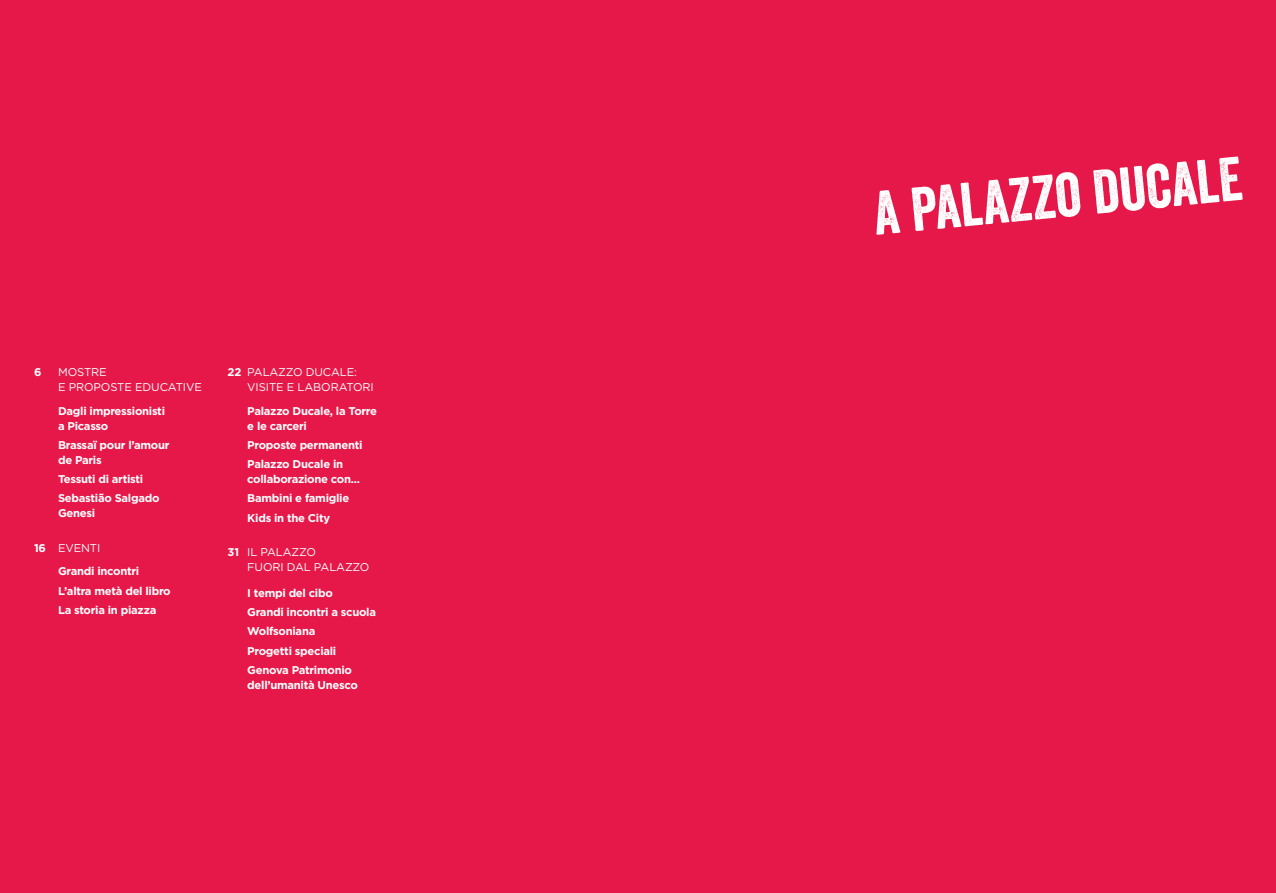
<style>
.page{position:relative;width:1276px;height:893px;background:#e61849}
.page>*{position:absolute;margin:0;border:0;box-sizing:border-box;transform-origin:0 0}
.t1{font:60px "Veneer";color:#fff}
.t2{font:700 11.25px/19.2px "Gotham";letter-spacing:-.025em;color:#fff}
.t3{font:11.25px/15px "Gotham";letter-spacing:-.01em;color:#fff}
.s1{font-weight:400}
.s2{font-weight:700}
</style>
<div class="page">
<p class="t2" style="left:34px;top:362px;width:9px">6</p>
<p class="t3" style="left:58px;top:364px;width:145px">MOSTRE<br>E PROPOSTE EDUCATIVE</p>
<p class="t2" style="left:58px;top:403px;width:109px;line-height:15px">Dagli impressionisti a Picasso</p>
<p class="t2" style="left:58px;top:437px;width:113px;line-height:15px">Brassaï pour l’amour de Paris</p>
<p class="t2" style="left:58px;top:469px;width:103px">Tessuti di artisti<br>Sebastião Salgado</p>
<p class="t2" style="left:58px;top:503px;width:39px">Genesi</p>
<p class="t2" style="left:58px;top:535px;width:83px;line-height:23.7px;text-indent:-24px">16 <span class="s1">EVENTI<br></span>Grandi incontri</p>
<p class="t2" style="left:58px;top:581px;width:114px">L’altra metà del libro<br>La storia in piazza</p>
<p class="t3" style="left:247px;top:364px;width:128px;text-indent:-20px"><span class="s2">22</span> PALAZZO DUCALE:<br>VISITE E LABORATORI</p>
<p class="t2" style="left:247px;top:403px;width:131px;line-height:15px">Palazzo Ducale, la Torre e le carceri</p>
<p class="t2" style="left:247px;top:435px;width:117px">Proposte permanenti<br>Palazzo Ducale in</p>
<p class="t2" style="left:247px;top:469px;width:114px">collaborazione con...<br>Bambini e famiglie<br>Kids in the City</p>
<p class="t3" style="left:247px;top:544px;width:124px;text-indent:-20px"><span class="s2">31</span> IL PALAZZO<br>FUORI DAL PALAZZO</p>
<p class="t2" style="left:247px;top:583px;width:130px">I tempi del cibo<br>Grandi incontri a scuola<br>Wolfsoniana<br>Progetti speciali<br>Genova Patrimonio</p>
<p class="t2" style="left:247px;top:675px;width:112px">dell’umanità Unesco</p>
<h1 class="t1" style="left:870px;top:175px;width:371px;rotate:-5deg">a palazzo ducale</h1>
</div>
